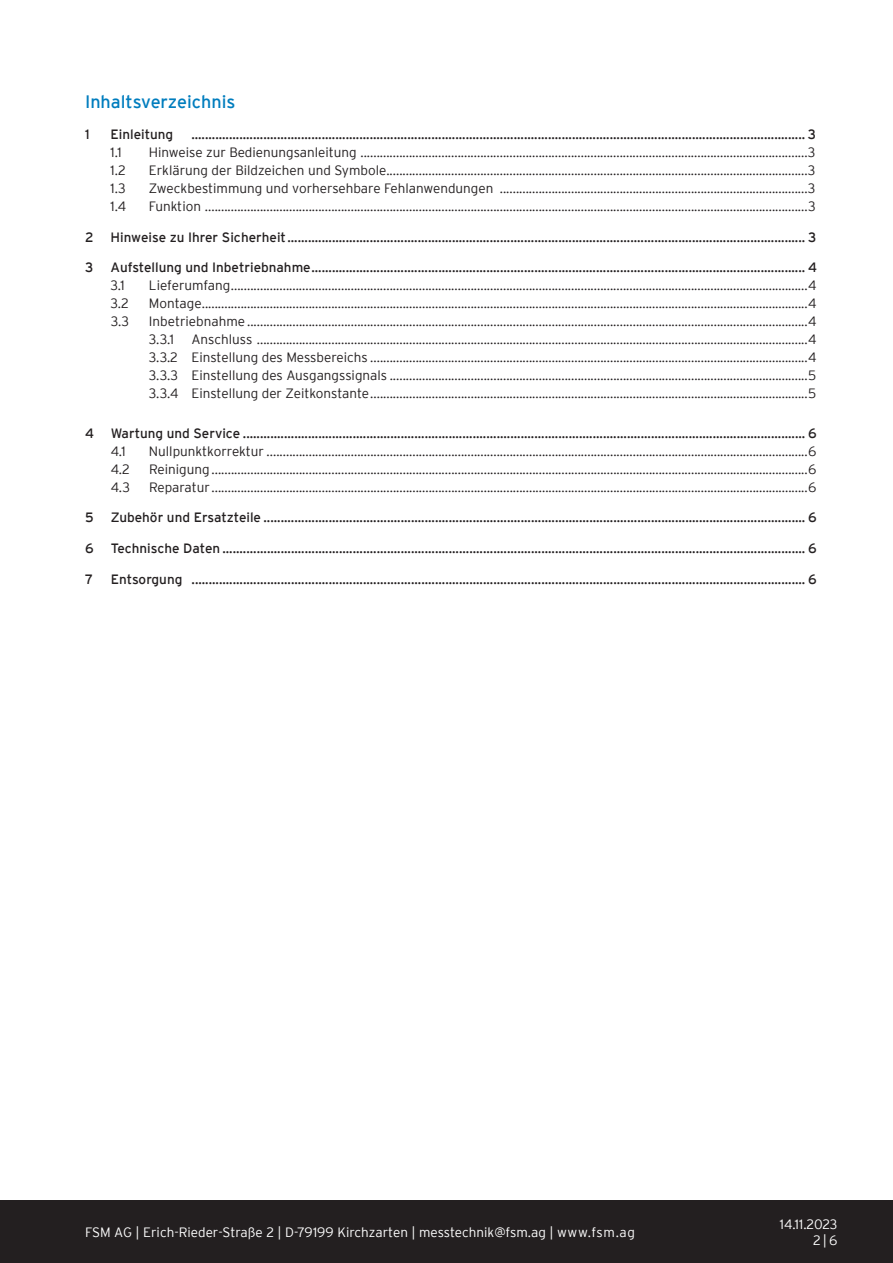
<style>
.page{position:relative;width:893px;height:1263px;background:#fff}
.page>*{position:absolute;margin:0;border:0;box-sizing:border-box;transform-origin:0 0}
.t1{font:18px "Interstate";color:#007dbe}
.t2{font:300 13.5px/18px "Interstate";color:#231f20}
.t3{font:13.5px "Interstate";color:#231f20}
.t4{font:300 13.5px/16.2px "Interstate";color:#fff;text-align:right}
</style>
<div class="page">
<div style="left:0;top:1200px;width:893px;height:63px;background:#231f20"></div>
<h1 class="t1" style="left:85px;top:92px;width:152px">Inhaltsverzeichnis</h1>
<p class="t3" style="left:85px;top:126px;width:6px">1</p>
<p class="t3" style="left:111px;top:126px;width:64px">Einleitung</p>
<p class="t3" style="left:191px;top:126px;width:626px">................................................................................................................................................................................... 3</p>
<p class="t2" style="left:111px;top:143px;width:13px">1.1</p>
<p class="t2" style="left:149px;top:143px;width:668px">Hinweise zur Bedienungsanleitung ..........................................................................................................................................3</p>
<p class="t2" style="left:111px;top:161px;width:17px">1.2</p>
<p class="t2" style="left:149px;top:161px;width:668px">Erklärung der Bildzeichen und Symbole..................................................................................................................................3</p>
<p class="t2" style="left:111px;top:179px;width:17px">1.3</p>
<p class="t2" style="left:149px;top:179px;width:668px">Zweckbestimmung und vorhersehbare Fehlanwendungen ...............................................................................................3</p>
<p class="t2" style="left:111px;top:197px;width:17px">1.4</p>
<p class="t2" style="left:149px;top:197px;width:668px">Funktion ..........................................................................................................................................................................................3</p>
<p class="t3" style="left:85px;top:229px;width:10px">2</p>
<p class="t3" style="left:111px;top:229px;width:707px">Hinweise zu Ihrer Sicherheit....................................................................................................................................................... 3</p>
<p class="t3" style="left:85px;top:260px;width:10px">3</p>
<p class="t3" style="left:111px;top:260px;width:708px">Aufstellung und Inbetriebnahme................................................................................................................................................ 4</p>
<p class="t2" style="left:111px;top:276px;width:16px">3.1</p>
<p class="t2" style="left:149px;top:276px;width:669px">Lieferumfang..................................................................................................................................................................................4</p>
<p class="t2" style="left:111px;top:294px;width:20px">3.2</p>
<p class="t2" style="left:149px;top:294px;width:669px">Montage...........................................................................................................................................................................................4</p>
<p class="t2" style="left:111px;top:312px;width:20px">3.3</p>
<p class="t2" style="left:149px;top:312px;width:669px">Inbetriebnahme .............................................................................................................................................................................4<br>3.3.1</p>
<p class="t2" style="left:149px;top:330px;width:669px;text-align:justify;text-indent:43px">Anschluss ..........................................................................................................................................................................4<br>3.3.2 Einstellung des Messbereichs .......................................................................................................................................4<br>3.3.3 Einstellung des Ausgangssignals .................................................................................................................................5<br>3.3.4 Einstellung der Zeitkonstante.......................................................................................................................................5</p>
<p class="t3" style="left:85px;top:425px;width:733px">4 Wartung und Service .................................................................................................................................................................... 6</p>
<p class="t2" style="left:111px;top:442px;width:17px">4.1</p>
<p class="t2" style="left:149px;top:442px;width:669px">Nullpunktkorrektur .......................................................................................................................................................................6</p>
<p class="t2" style="left:111px;top:460px;width:21px">4.2</p>
<p class="t2" style="left:149px;top:460px;width:669px">Reinigung ........................................................................................................................................................................................6</p>
<p class="t2" style="left:111px;top:478px;width:21px">4.3</p>
<p class="t2" style="left:149px;top:478px;width:669px">Reparatur ........................................................................................................................................................................................6</p>
<p class="t3" style="left:85px;top:510px;width:10px">5</p>
<p class="t3" style="left:111px;top:510px;width:707px">Zubehör und Ersatzteile .............................................................................................................................................................. 6</p>
<p class="t3" style="left:85px;top:541px;width:10px">6</p>
<p class="t3" style="left:111px;top:541px;width:707px">Technische Daten .......................................................................................................................................................................... 6</p>
<p class="t3" style="left:85px;top:571px;width:10px">7</p>
<p class="t3" style="left:111px;top:571px;width:707px">Entsorgung ................................................................................................................................................................................... 6</p>
<p class="t4" style="left:85px;top:1224px;width:552px">FSM AG | Erich-Rieder-Straße 2 | D-79199 Kirchzarten | messtechnik@fsm.ag | www.fsm.ag</p>
<p class="t4" style="left:780px;top:1216px;width:59px">14.11.2023<br>2 | 6</p>
</div>
